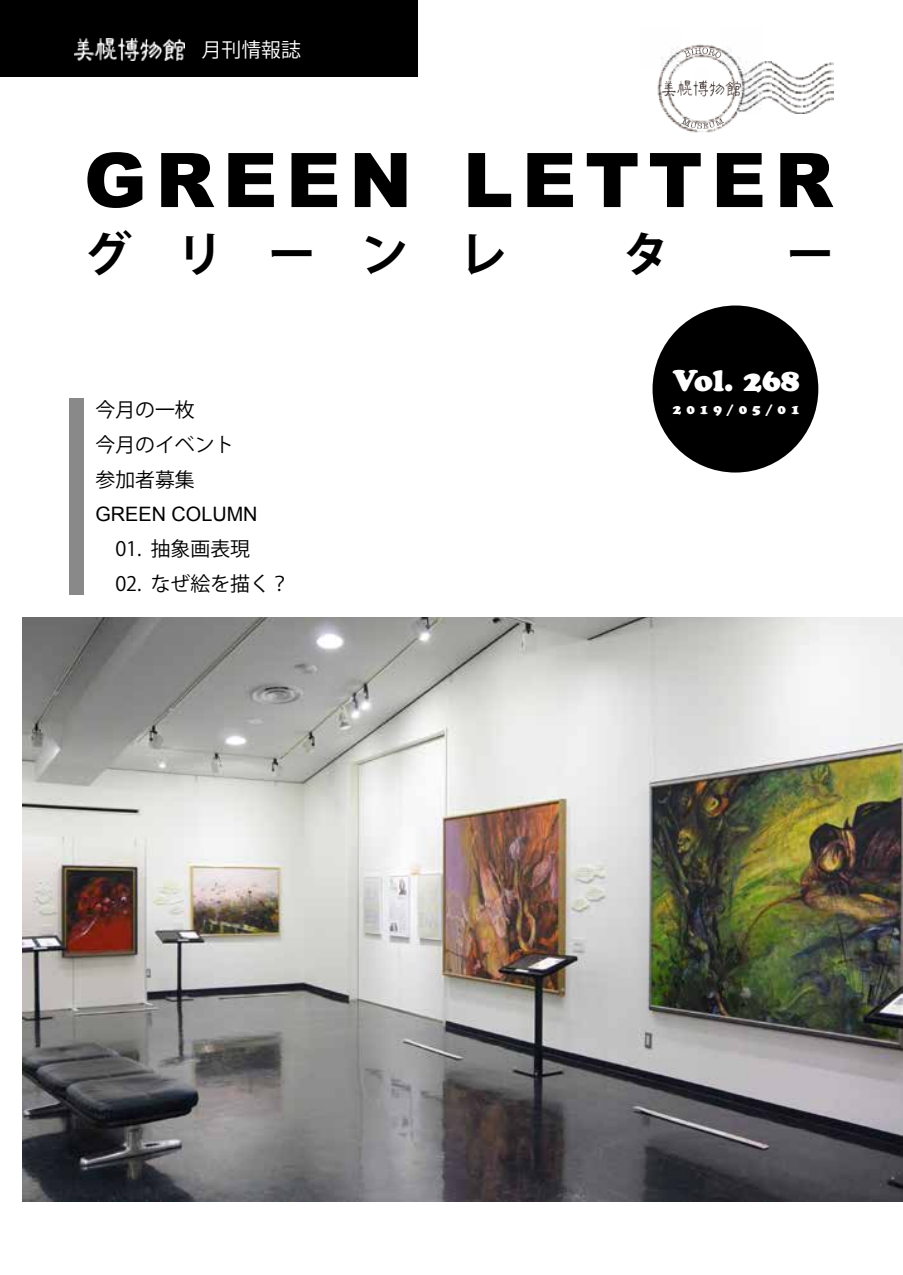
<style>
.page{position:relative;width:903px;height:1275px;background:#fff}
.page>*{position:absolute;margin:0;border:0;box-sizing:border-box;transform-origin:0 0}
.t1{font:900 75.42px "Arial";letter-spacing:.115em;color:#000}
.t2{font:700 47.77px "Koz Go Pr 6 N";color:#000}
.t3{font:29.75px "Cooper Black Std";color:#fff}
.t4{font:19.78px/34.6px "Koz Go Pr 6 N";color:#000}
.t5{font:19.78px "Arial";color:#000}
.t6{font:19.78px "Koz Go Pr 6 N";color:#fff}
.t7{font:13.65px "Cooper Black Std";letter-spacing:.365em;color:#fff}
</style>
<div class="page">
<img style="left:771px;top:61px;width:63px;height:53px">
<img style="left:657px;top:61px;width:114px;height:48px">
<img style="left:662px;top:109px;width:89px;height:19px">
<img style="left:657px;top:47px;width:105px;height:42px">
<img style="left:681px;top:109px;width:41px;height:24px">
<img style="left:722px;top:68px;width:15px;height:41px">
<img style="left:681px;top:44px;width:41px;height:24px">
<img style="left:681px;top:83px;width:52px;height:1px">
<img style="left:737px;top:61px;width:4px;height:30px">
<svg style="left:681px;top:118px;width:6px;height:7px"></svg>
<img style="left:693px;top:80px;width:3px;height:15px">
<svg style="left:698px;top:80px;width:9px;height:12px"></svg>
<svg style="left:693px;top:47px;width:22px;height:9px"></svg>
<svg style="left:676px;top:80px;width:5px;height:13px"></svg>
<svg style="left:733px;top:81px;width:5px;height:7px"></svg>
<div style="left:69px;top:398px;width:15px;height:197px;background:#898989"></div>
<div style="left:0;top:0;width:417px;height:76px;background:#000"></div>
<div style="left:652px;top:305px;width:166px;height:168px;background:#000;border-radius:50%"></div>
<img style="left:75px;top:38px;width:110px;height:22px">
<img style="left:23px;top:618px;width:880px;height:584px">
<p class="t6" style="left:202px;top:39px;width:101px">月刊情報誌</p>
<h1 class="t1" style="left:84px;top:125px;width:751px">GREEN LETTER</h1>
<h2 class="t2" style="left:84px;top:227px;width:424px">グリーン レ</h2>
<h2 class="t2" style="left:622px;top:227px;width:49px">タ</h2>
<h2 class="t2" style="left:786px;top:227px;width:49px">ー</h2>
<p class="t4" style="left:95px;top:393px;width:140px">今月の一枚<br>今月のイベント参加者募集</p>
<p class="t5" style="left:95px;top:501px;width:164px">GREEN COLUMN</p>
<p class="t4" style="left:95px;top:532px;width:196px">　01. 抽象画表現　02. なぜ絵を描く？</p>
<h3 class="t3" style="left:673px;top:362px;width:128px">Vol. 268</h3>
<p class="t7" style="left:673px;top:401px;width:128px">2019/05/01</p>
</div>
